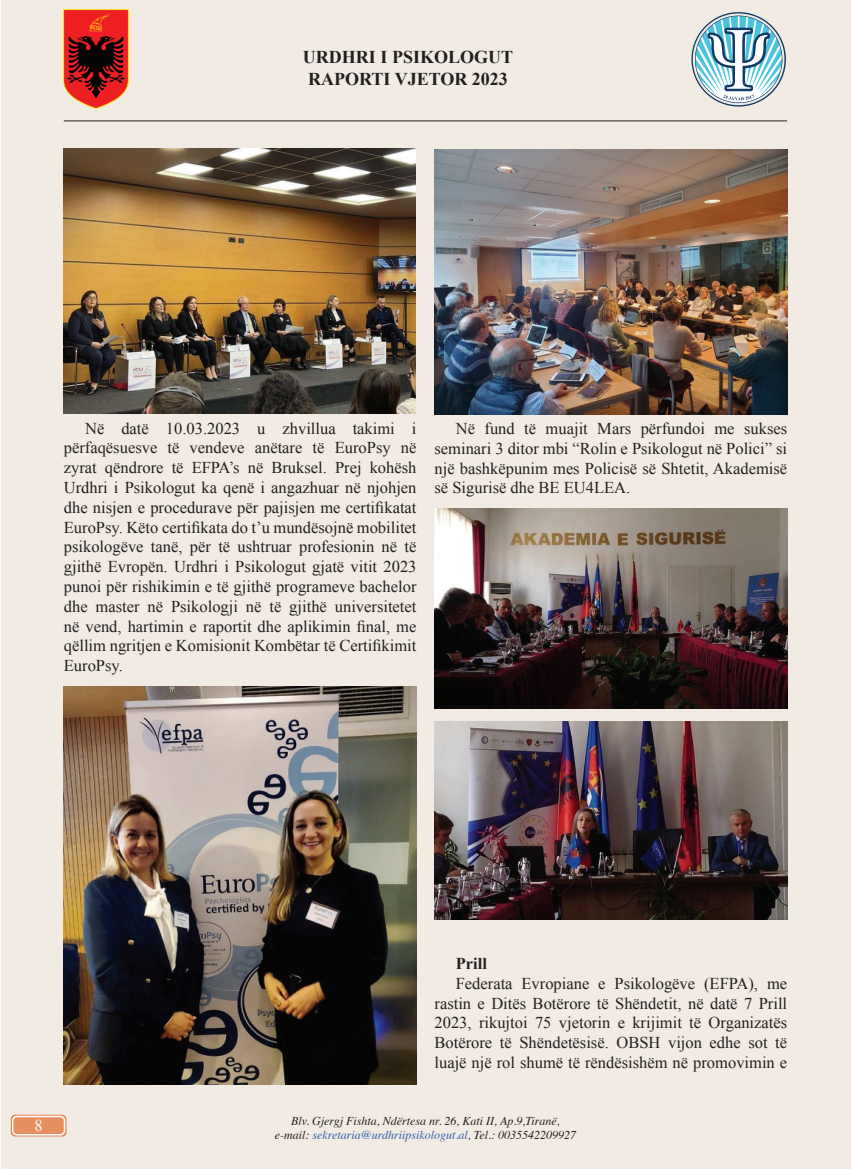
<style>
.page{position:relative;width:851px;height:1170px;background:#fff}
.page>*{position:absolute;margin:0;border:0;box-sizing:border-box;transform-origin:0 0}
.t1{font:700 18px/21.6px "Times New Roman";color:#231f20}
.t2{font:16.5px/19.8px "Times New Roman";color:#231f20;text-align:justify}
.t3{font:700 16.5px "Times New Roman";color:#231f20}
.t4{font:16.5px "Times New Roman";color:#fff}
.t5{font:italic 12px/14.4px "Times";color:#231f20;text-align:center}
.s1{color:#325eab}
</style>
<div class="page">
<div style="left:1px;top:1px;width:849px;height:1168px;background:#f1ebe3"></div>
<svg style="left:691px;top:12px;width:94px;height:95px"></svg>
<img style="left:64px;top:10px;width:65px;height:99px">
<hr style="left:64px;top:120px;width:723px;height:1px;background:#231f20">
<svg style="left:11px;top:1114px;width:55px;height:22px"></svg>
<div style="left:13px;top:1116px;width:51px;height:18px;background:#e78e5f;border-radius:4px"></div>
<div style="left:12px;top:1115px;width:53px;height:20px;border:2px solid #fff;border-radius:4px"></div>
<img style="left:64px;top:149px;width:351px;height:264px">
<img style="left:64px;top:686px;width:352px;height:398px">
<img style="left:434px;top:149px;width:353px;height:265px">
<img style="left:434px;top:509px;width:353px;height:199px">
<img style="left:434px;top:721px;width:353px;height:198px">
<p class="t1" style="left:303px;top:46px;width:212px">URDHRI I PSIKOLOGUT<br>RAPORTI VJETOR 2023</p>
<p class="t2" style="left:64px;top:418px;width:354px;text-indent:21px">Në datë 10.03.2023 u zhvillua takimi i përfaqësuesve të vendeve anëtare të EuroPsy në zyrat qëndrore të EFPA’s në Bruksel. Prej kohësh Urdhri i Psikologut ka qenë i angazhuar në njohjen dhe nisjen e procedurave për pajisjen me certifikatat EuroPsy. Këto certifikata do t’u mundësojnë mobilitet psikologëve tanë, për të ushtruar profesionin në të gjithë Evropën. Urdhri i Psikologut gjatë vitit 2023 punoi për rishikimin e të gjithë programeve bachelor dhe master në Psikologji në të gjithë universitetet në vend, hartimin e raportit dhe aplikimin final, me qëllim ngritjen e Komisionit Kombëtar të Certifikimit EuroPsy.</p>
<p class="t2" style="left:434px;top:418px;width:354px;text-indent:21px">Në fund të muajit Mars përfundoi me sukses seminari 3 ditor mbi “Rolin e Psikologut në Polici” si një bashkëpunim mes Policisë së Shtetit, Akademisë së Sigurisë dhe BE EU4LEA.</p>
<p class="t4" style="left:34px;top:1114px;width:10px">8</p>
<p class="t3" style="left:455px;top:951px;width:33px">Prill</p>
<p class="t2" style="left:434px;top:972px;width:354px;text-indent:21px">Federata Evropiane e Psikologëve (EFPA), me rastin e Ditës Botërore të Shëndetit, në datë 7 Prill 2023, rikujtoi 75 vjetorin e krijimit të Organizatës Botërore të Shëndetësisë. OBSH vijon edhe sot të luajë një rol shumë të rëndësishëm në promovimin e</p>
<p class="t5" style="left:275px;top:1112px;width:303px">Blv. Gjergj Fishta, Ndërtesa nr. 26, Kati II, Ap.9,Tiranë, e-mail: <span class="s1">sekretaria@urdhriipsikologut.al</span>, Tel.: 0035542209927</p>
</div>
